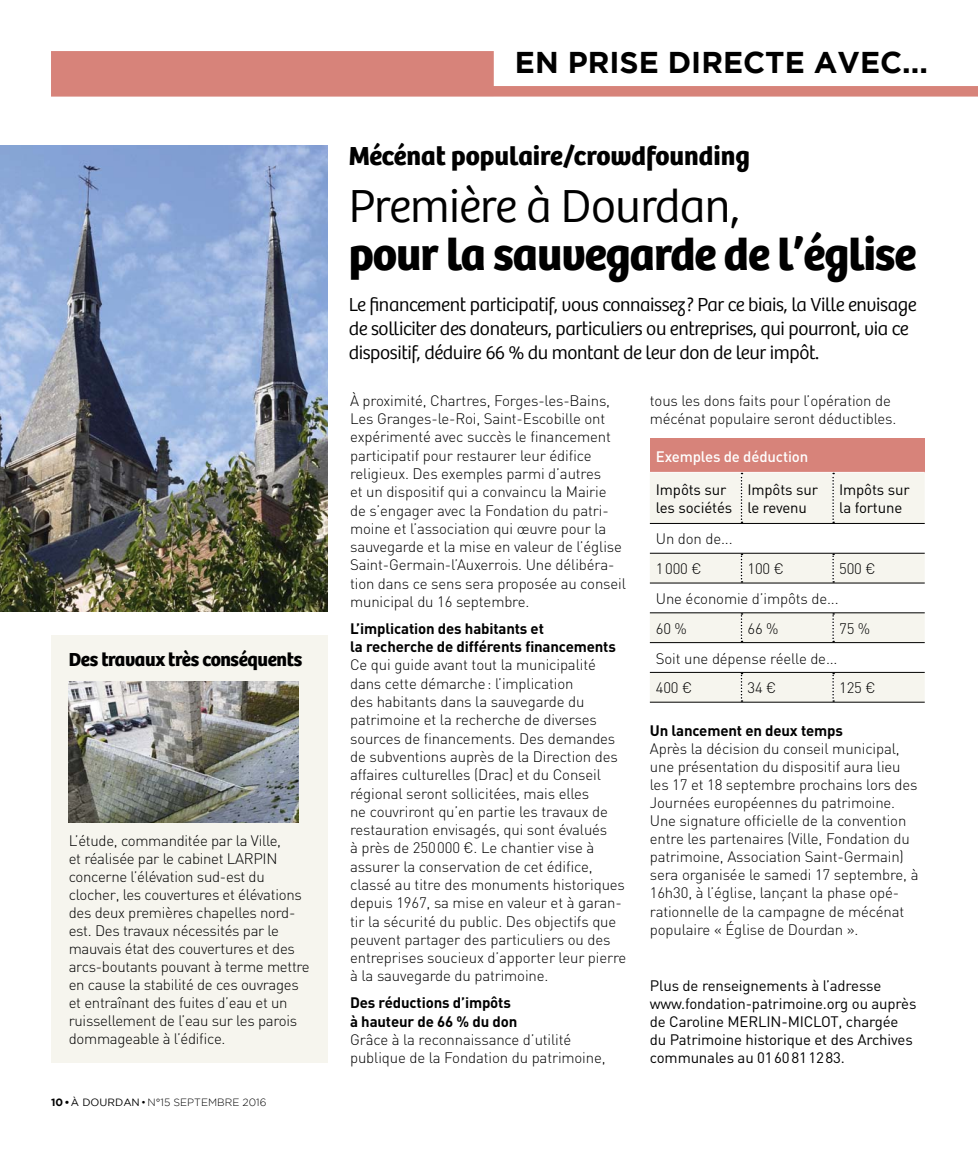
<style>
.page{position:relative;width:978px;height:1149px;background:#fff}
.page>*{position:absolute;margin:0;border:0;box-sizing:border-box;transform-origin:0 0}
.t1{font:300 48px "Bree";letter-spacing:-.015em;color:#000}
.t2{font:700 46.5px "Bree";letter-spacing:-.02em;color:#000}
.t3{font:700 30px "Gotham";color:#000}
.t4{font:700 27px "Bree";color:#000}
.t5{font:300 19.5px/24px "Bree";letter-spacing:-.02em;color:#000}
.t6{font:700 19.5px "Bree";letter-spacing:-.02em;color:#000}
.t7{font:300 15px/18.3px "DIN";letter-spacing:-.01em;color:#000}
.t8{font:15px/18px "DIN";letter-spacing:-.01em;color:#000}
.t9{font:700 15px/18.3px "DIN";letter-spacing:-.01em;color:#000}
.t10{font:500 15px "DIN";letter-spacing:-.01em;color:#fff}
.t11{font:300 10.5px "Gotham";color:#000}
.s1{font-weight:700}
.s2{font-weight:400}
</style>
<div class="page">
<svg style="left:51px;top:51px;width:927px;height:46px"></svg>
<div style="left:650px;top:438px;width:275px;height:34px;background:#d7837a"></div>
<svg style="left:650px;top:473px;width:275px;height:228px;fill:#f6f5ee"></svg>
<hr style="left:650px;top:552px;width:275px;height:1px;background:#000">
<hr style="left:650px;top:582px;width:275px;height:1px;background:#000">
<hr style="left:650px;top:612px;width:275px;height:1px;background:#000">
<hr style="left:650px;top:642px;width:275px;height:1px;background:#000">
<hr style="left:650px;top:671px;width:275px;height:1px;background:#000">
<hr style="left:650px;top:523px;width:275px;height:1px;background:#000">
<hr style="left:650px;top:701px;width:275px;height:1px;background:#000">
<svg style="left:741px;top:472px;width:1px;height:51px"></svg>
<svg style="left:832px;top:472px;width:2px;height:51px"></svg>
<svg style="left:741px;top:553px;width:1px;height:29px"></svg>
<svg style="left:832px;top:553px;width:2px;height:29px"></svg>
<svg style="left:741px;top:613px;width:1px;height:29px"></svg>
<svg style="left:832px;top:613px;width:2px;height:29px"></svg>
<svg style="left:741px;top:672px;width:1px;height:29px"></svg>
<svg style="left:832px;top:672px;width:2px;height:29px"></svg>
<div style="left:52px;top:635px;width:276px;height:427px;background:#f6f5ee"></div>
<img style="left:0;top:145px;width:327px;height:466px">
<img style="left:69px;top:681px;width:229px;height:141px">
<h3 class="t6" style="left:69px;top:652px;width:235px">Des travaux très conséquents</h3>
<p class="t7" style="left:69px;top:833px;width:243px">L’étude, commanditée par la Ville,<br>et réalisée par le cabinet LARPIN concerne l’élévation sud-est du clocher, les couvertures et élévations des deux premières chapelles nord&shy;est. Des travaux nécessités par le mauvais état des couvertures et des arcs-boutants pouvant à terme mettre en cause la stabilité de ces ouvrages et entraînant des fuites d’eau et un ruissellement de l’eau sur les parois dommageable à l’édifice.</p>
<p class="t11" style="left:51px;top:1098px;width:217px"><span class="s1">10 •</span><span class="s2">À DOURDAN</span> • N°15 SEPTEMBRE 2016</p>
<h3 class="t3" style="left:515px;top:51px;width:415px">EN PRISE DIRECTE AVEC...</h3>
<h3 class="t4" style="left:349px;top:145px;width:403px">Mécénat populaire/crowdfounding</h3>
<h1 class="t1" style="left:349px;top:187px;width:393px">Première à Dourdan,</h1>
<h2 class="t2" style="left:349px;top:236px;width:569px">pour la sauvegarde de l’église</h2>
<h3 class="t5" style="left:349px;top:294px;width:569px">Le financement participatif, vous connaissez ? Par ce biais, la Ville envisage de solliciter des donateurs, particuliers ou entreprises, qui pourront, via ce dispositif, déduire 66 % du montant de leur don de leur impôt.</h3>
<p class="t7" style="left:350px;top:393px;width:277px">À proximité, Chartres, Forges-les-Bains, Les Granges-le-Roi, Saint-Escobille ont expérimenté avec succès le financement participatif pour restaurer leur édifice religieux. Des exemples parmi d’autres<br>et un dispositif qui a convaincu la Mairie de s’engager avec la Fondation du patri&shy;moine et l’association qui œuvre pour la sauvegarde et la mise en valeur de l’église Saint-Germain-l’Auxerrois. Une délibéra&shy;tion dans ce sens sera proposée au conseil municipal du 16 septembre.</p>
<p class="t9" style="left:350px;top:620px;width:267px">L’implication des habitants et<br>la recherche de différents financements</p>
<p class="t7" style="left:350px;top:657px;width:278px">Ce qui guide avant tout la municipalité dans cette démarche : l’implication<br>des habitants dans la sauvegarde du patrimoine et la recherche de diverses sources de financements. Des demandes de subventions auprès de la Direction des affaires culturelles (Drac) et du Conseil régional seront sollicitées, mais elles<br>ne couvriront qu’en partie les travaux de restauration envisagés, qui sont évalués<br>à près de 250 000 €. Le chantier vise à assurer la conservation de cet édifice, classé au titre des monuments historiques depuis 1967, sa mise en valeur et à garan&shy;tir la sécurité du public. Des objectifs que peuvent partager des particuliers ou des entreprises soucieux d’apporter leur pierre à la sauvegarde du patrimoine.</p>
<p class="t9" style="left:350px;top:994px;width:169px">Des réductions d’impôts à hauteur de 66 % du don</p>
<p class="t7" style="left:350px;top:1031px;width:257px">Grâce à la reconnaissance d’utilité publique de la Fondation du patrimoine,</p>
<p class="t7" style="left:650px;top:393px;width:248px">tous les dons faits pour l’opération de mécénat populaire seront déductibles.</p>
<p class="t10" style="left:656px;top:450px;width:154px">Exemples de déduction</p>
<p class="t8" style="left:656px;top:482px;width:78px">Impôts sur les sociétés</p>
<p class="t8" style="left:747px;top:482px;width:72px">Impôts sur le revenu</p>
<p class="t8" style="left:839px;top:482px;width:72px">Impôts sur la fortune</p>
<p class="t7" style="left:656px;top:525px;width:78px;line-height:29.7px">Un don de...<br>1 000 €</p>
<p class="t7" style="left:747px;top:561px;width:38px">100 €</p>
<p class="t7" style="left:839px;top:561px;width:38px">500 €</p>
<p class="t7" style="left:656px;top:585px;width:184px;line-height:29.7px">Une économie d’impôts de...<br>60 %</p>
<p class="t7" style="left:747px;top:620px;width:33px">66 %</p>
<p class="t7" style="left:839px;top:620px;width:33px">75 %</p>
<p class="t7" style="left:656px;top:645px;width:183px;line-height:29.7px">Soit une dépense réelle de...<br>400 €</p>
<p class="t7" style="left:747px;top:680px;width:30px">34 €</p>
<p class="t7" style="left:839px;top:680px;width:38px">125 €</p>
<p class="t9" style="left:650px;top:722px;width:195px">Un lancement en deux temps</p>
<p class="t7" style="left:650px;top:741px;width:270px">Après la décision du conseil municipal, une présentation du dispositif aura lieu les 17 et 18 septembre prochains lors des Journées européennes du patrimoine.<br>Une signature officielle de la convention entre les partenaires (Ville, Fondation du patrimoine, Association Saint-Germain) sera organisée le samedi 17 septembre, à 16h30, à l’église, lançant la phase opé&shy;rationnelle de la campagne de mécénat populaire « Église de Dourdan ».</p>
<p class="t8" style="left:650px;top:978px;width:268px">Plus de renseignements à l’adresse www.fondation-patrimoine.org ou auprès de Caroline MERLIN-MICLOT, chargée du Patrimoine historique et des Archives communales au 01 60 81 12 83.</p>
</div>
